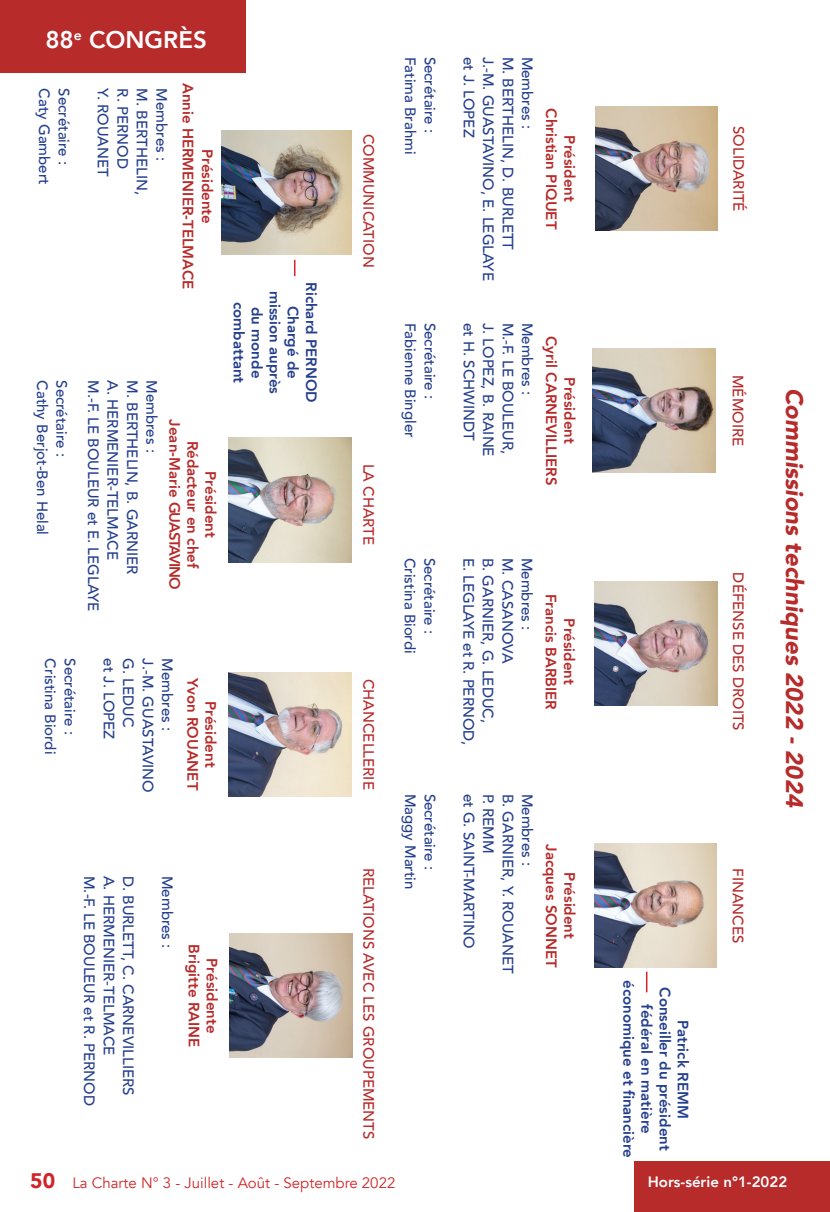
<style>
.page{position:relative;width:830px;height:1212px;background:#fff}
.page>*{position:absolute;margin:0;border:0;box-sizing:border-box;transform-origin:0 0}
.SOUS_TITRE{font:italic 900 24px "Avenir";color:#b72b2b}
.t1{font:800 24px "Avenir";color:#fff}
.t2{font:500 15px "Avenir";color:#253f8e}
.LEGENDES{font:800 15px "Avenir";color:#b72b2b}
.LÉGENDE_CA{font:800 15px/18px "Avenir";color:#253f8e;text-align:center}
.LEGENDES-2{font:500 15px "Avenir";color:#b72b2b}
.t3{font:15px "Avenir";color:#d02627}
.LEGENDES-3{font:800 15px "Avenir";letter-spacing:-.075em;color:#b72b2b}
.t4{font:800 15px "Avenir";color:#fff}
.s1{font-weight:900;font-size:21px;color:#d1232a}
</style>
<div class="page">
<img style="left:595px;top:107px;width:122px;height:124px">
<img style="left:592px;top:348px;width:123px;height:125px">
<img style="left:594px;top:843px;width:122px;height:125px">
<img style="left:229px;top:438px;width:122px;height:124px">
<img style="left:594px;top:581px;width:122px;height:125px">
<img style="left:222px;top:130px;width:129px;height:124px">
<img style="left:230px;top:933px;width:122px;height:125px">
<img style="left:229px;top:672px;width:122px;height:124px">
<hr style="left:645px;top:972px;width:2px;height:20px;background:#d1232a">
<svg style="left:294px;top:260px;width:1px;height:16px"></svg>
<div style="left:0;top:0;width:246px;height:73px;background:#b72b2b"></div>
<div style="left:634px;top:1161px;width:195px;height:51px;background:#b72b2b"></div>
<h1 class="t1" style="left:45px;top:21px;width:163px">88<sup>e</sup> CONGRÈS</h1>
<p class="t2" style="left:77px;top:88px;width:78px;rotate:90deg">Secrétaire :</p>
<p class="t2" style="left:116px;top:88px;width:89px;rotate:90deg">Y. ROUANET</p>
<p class="t2" style="left:135px;top:88px;width:82px;rotate:90deg">R. PERNOD</p>
<p class="t2" style="left:155px;top:88px;width:108px;rotate:90deg">M. BERTHELIN,</p>
<p class="t2" style="left:57px;top:88px;width:98px;rotate:90deg">Caty Gambert</p>
<p class="t2" style="left:174px;top:88px;width:74px;rotate:90deg">Membres :</p>
<p class="LEGENDES" style="left:199px;top:83px;width:208px;rotate:90deg">Annie HERMENIER-TELMACE</p>
<p class="LEGENDES" style="left:219px;top:149px;width:77px;rotate:90deg">Présidente</p>
<p class="t2" style="left:75px;top:380px;width:78px;rotate:90deg">Secrétaire :</p>
<p class="t2" style="left:106px;top:380px;width:233px;rotate:90deg">M.-F. LE BOULEUR et E. LEGLAYE</p>
<p class="t2" style="left:126px;top:380px;width:181px;rotate:90deg">A. HERMENIER-TELMACE</p>
<p class="t2" style="left:145px;top:380px;width:196px;rotate:90deg">M. BERTHELIN, B. GARNIER</p>
<p class="t2" style="left:55px;top:380px;width:156px;rotate:90deg">Cathy Berjot-Ben Helal</p>
<p class="t2" style="left:165px;top:380px;width:74px;rotate:90deg">Membres :</p>
<p class="LEGENDES-3" style="left:186px;top:419px;width:171px;rotate:90deg">Jean-Marie GUASTAVINO</p>
<p class="LEGENDES" style="left:204px;top:441px;width:129px;rotate:90deg">Rédacteur en chef</p>
<p class="LEGENDES" style="left:222px;top:471px;width:68px;rotate:90deg">Président</p>
<p class="LÉGENDE_CA" style="left:320px;top:282px;width:122px;rotate:90deg">Richard PERNOD</p>
<p class="LÉGENDE_CA" style="left:302px;top:291px;width:105px;rotate:90deg">Chargé de mission auprès du monde combattant</p>
<p class="t2" style="left:83px;top:658px;width:78px;rotate:90deg">Secrétaire :</p>
<p class="t2" style="left:122px;top:658px;width:82px;rotate:90deg">et J. LOPEZ</p>
<p class="t2" style="left:141px;top:658px;width:71px;rotate:90deg">G. LEDUC</p>
<p class="t2" style="left:161px;top:658px;width:136px;rotate:90deg">J.-M. GUASTAVINO</p>
<p class="t2" style="left:63px;top:658px;width:97px;rotate:90deg">Cristina Biordi</p>
<p class="t2" style="left:180px;top:658px;width:74px;rotate:90deg">Membres :</p>
<p class="LEGENDES" style="left:204px;top:678px;width:113px;rotate:90deg">Yvon ROUANET</p>
<p class="LEGENDES" style="left:222px;top:701px;width:68px;rotate:90deg">Président</p>
<p class="t2" style="left:102px;top:876px;width:231px;rotate:90deg">M.-F. LE BOULEUR et R. PERNOD</p>
<p class="t2" style="left:122px;top:876px;width:181px;rotate:90deg">A. HERMENIER-TELMACE</p>
<p class="t2" style="left:141px;top:876px;width:221px;rotate:90deg">D. BURLETT, C. CARNEVILLIERS</p>
<p class="t2" style="left:180px;top:876px;width:74px;rotate:90deg">Membres :</p>
<p class="LEGENDES" style="left:205px;top:944px;width:105px;rotate:90deg">Brigitte RAINE</p>
<p class="LEGENDES" style="left:223px;top:958px;width:77px;rotate:90deg">Présidente</p>
<p class="LEGENDES-2" style="left:381px;top:134px;width:135px;rotate:90deg">COMMUNICATION</p>
<p class="LEGENDES-2" style="left:381px;top:464px;width:83px;rotate:90deg">LA CHARTE</p>
<p class="LEGENDES-2" style="left:381px;top:678px;width:113px;rotate:90deg">CHANCELLERIE</p>
<p class="LEGENDES-2" style="left:381px;top:868px;width:273px;rotate:90deg">RELATIONS AVEC LES GROUPEMENTS</p>
<p class="t2" style="left:442px;top:57px;width:78px;rotate:90deg">Secrétaire :</p>
<p class="t2" style="left:481px;top:57px;width:82px;rotate:90deg">et J. LOPEZ</p>
<p class="t2" style="left:501px;top:57px;width:226px;rotate:90deg">J.-M. GUASTAVINO, E. LEGLAYE</p>
<p class="t2" style="left:520px;top:57px;width:195px;rotate:90deg">M. BERTHELIN, D. BURLETT</p>
<p class="t2" style="left:423px;top:57px;width:99px;rotate:90deg">Fatima Brahmi</p>
<p class="t2" style="left:540px;top:57px;width:74px;rotate:90deg">Membres :</p>
<p class="LEGENDES" style="left:563px;top:108px;width:122px;rotate:90deg">Christian PIQUET</p>
<p class="LEGENDES" style="left:581px;top:135px;width:68px;rotate:90deg">Président</p>
<p class="t2" style="left:442px;top:323px;width:78px;rotate:90deg">Secrétaire :</p>
<p class="t2" style="left:481px;top:323px;width:119px;rotate:90deg">et H. SCHWINDT</p>
<p class="t2" style="left:501px;top:323px;width:135px;rotate:90deg">J. LOPEZ, B. RAINE</p>
<p class="t2" style="left:520px;top:323px;width:133px;rotate:90deg">M.-F. LE BOULEUR,</p>
<p class="t2" style="left:423px;top:323px;width:116px;rotate:90deg">Fabienne Bingler</p>
<p class="t2" style="left:540px;top:323px;width:74px;rotate:90deg">Membres :</p>
<p class="LEGENDES" style="left:563px;top:336px;width:151px;rotate:90deg">Cyril CARNEVILLIERS</p>
<p class="LEGENDES" style="left:581px;top:377px;width:68px;rotate:90deg">Président</p>
<p class="t2" style="left:442px;top:558px;width:78px;rotate:90deg">Secrétaire :</p>
<p class="t2" style="left:481px;top:558px;width:189px;rotate:90deg">E. LEGLAYE et R. PERNOD,</p>
<p class="t2" style="left:501px;top:558px;width:167px;rotate:90deg">B. GARNIER, G. LEDUC,</p>
<p class="t2" style="left:520px;top:558px;width:107px;rotate:90deg">M. CASANOVA</p>
<p class="t2" style="left:423px;top:558px;width:97px;rotate:90deg">Cristina Biordi</p>
<p class="t2" style="left:540px;top:558px;width:74px;rotate:90deg">Membres :</p>
<p class="LEGENDES" style="left:562px;top:594px;width:117px;rotate:90deg">Francis BARBIER</p>
<p class="LEGENDES" style="left:580px;top:618px;width:68px;rotate:90deg">Président</p>
<p class="t2" style="left:423px;top:793px;width:97px;rotate:90deg">Maggy Martin</p>
<p class="t2" style="left:442px;top:793px;width:78px;rotate:90deg">Secrétaire :</p>
<p class="t2" style="left:481px;top:793px;width:156px;rotate:90deg">et G. SAINT-MARTINO</p>
<p class="t2" style="left:501px;top:793px;width:62px;rotate:90deg">P. REMM</p>
<p class="t2" style="left:520px;top:793px;width:181px;rotate:90deg">B. GARNIER, Y. ROUANET</p>
<p class="t2" style="left:540px;top:793px;width:74px;rotate:90deg">Membres :</p>
<p class="LEGENDES" style="left:563px;top:844px;width:125px;rotate:90deg">Jacques SONNET</p>
<p class="LEGENDES" style="left:581px;top:872px;width:68px;rotate:90deg">Président</p>
<p class="LEGENDES-2" style="left:751px;top:126px;width:87px;rotate:90deg">SOLIDARITÉ</p>
<p class="LÉGENDE_CA" style="left:673px;top:980px;width:179px;rotate:90deg">Conseiller du président fédéral en matière économique et financière</p>
<p class="LÉGENDE_CA" style="left:691px;top:1019px;width:100px;rotate:90deg">Patrick REMM</p>
<p class="LEGENDES-2" style="left:750px;top:375px;width:73px;rotate:90deg">MÉMOIRE</p>
<p class="LEGENDES-2" style="left:751px;top:572px;width:160px;rotate:90deg">DÉFENSE DES DROITS</p>
<p class="LEGENDES-2" style="left:750px;top:868px;width:77px;rotate:90deg">FINANCES</p>
<p class="SOUS_TITRE" style="left:813px;top:388px;width:421px;rotate:90deg">Commissions techniques 2022 - 2024</p>
<p class="t3" style="left:30px;top:1173px;width:366px"><span class="s1">50</span> La Charte N° 3 - Juillet - Août - Septembre 2022</p>
<p class="t4" style="left:647px;top:1170px;width:141px">Hors-série n°1-2022</p>
</div>
